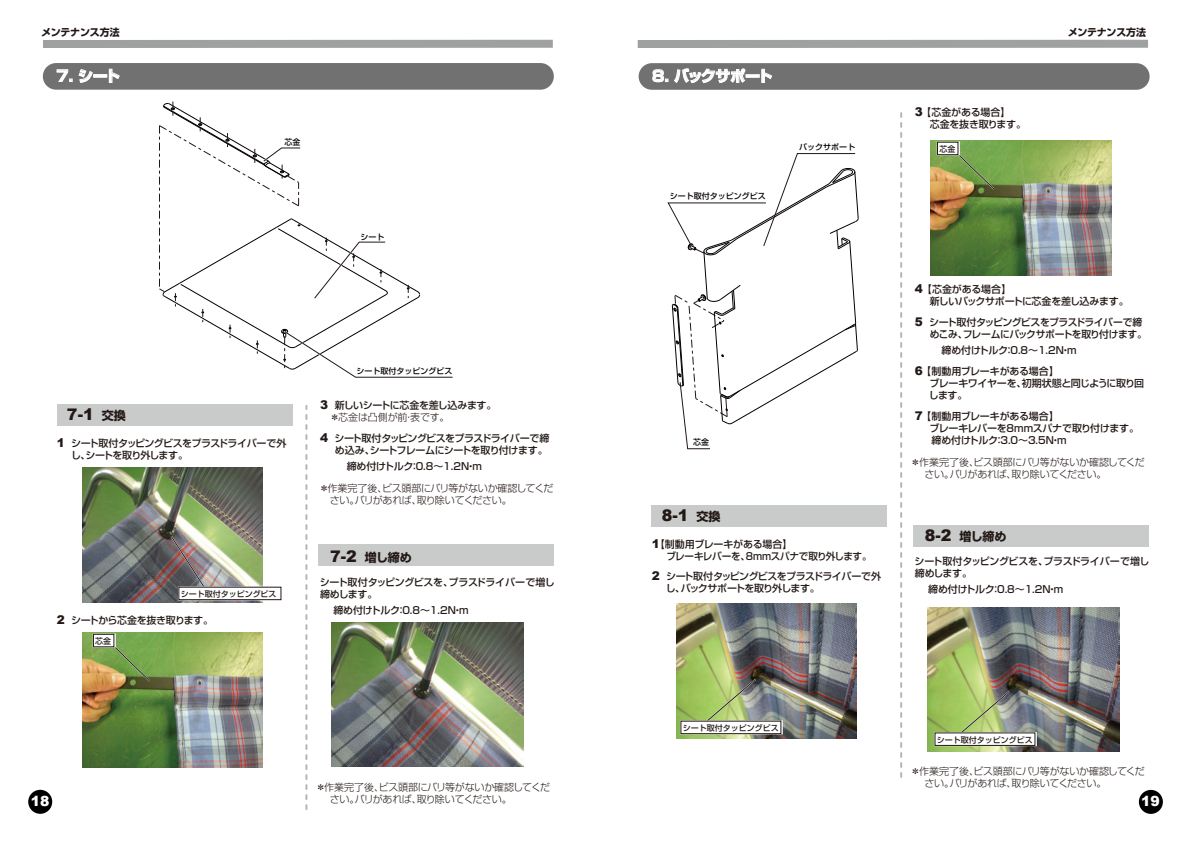
<style>
.page{position:relative;width:1191px;height:842px;background:#fff}
.page>*{position:absolute;margin:0;border:0;box-sizing:border-box;transform-origin:0 0}
.t1{font:900 16px "Arial";color:#221815}
.t2{font:700 15px "Shin Go Pro";letter-spacing:-.06em;color:#fff}
.t3{font:900 14px "Arial";color:#fff}
.t4{font:700 12px "Shin Go Pro";letter-spacing:-.035em;color:#221815}
.t5{font:500 10px/12px "Shin Go Pro";letter-spacing:-.035em;color:#221815}
.t6{font:300 10px/12px "Shin Go Pro";letter-spacing:-.035em;color:#221815}
.t7{font:500 10px/12px "Shin Go Pro";letter-spacing:-.06em;color:#221815}
.t8{font:500 10px/12px "Shin Go Pro";letter-spacing:-.055em;color:#221815}
.t9{font:700 10px "Shin Go Pro";letter-spacing:-.02em;color:#221815}
.t10{font:500 8px "Shin Go Pro";color:#221815}
.t11{font:500 8px "Shin Go Pro";color:#040000}
.s1{font-family:"Shin Go Pro";font-weight:700;font-size:12px}
.s2{font-family:"Arial";font-weight:900;font-size:12px}
.s3{font-weight:300}
.s4{font-family:"Arial";font-weight:900;font-size:16px}
</style>
<div class="page">
<div style="left:28px;top:790px;width:24px;height:24px;background:#000;border-radius:50%"></div>
<div style="left:1138px;top:790px;width:24px;height:24px;background:#000;border-radius:50%"></div>
<div style="left:43px;top:40px;width:510px;height:8px;background:#9fa0a0"></div>
<div style="left:637px;top:40px;width:511px;height:8px;background:#9fa0a0"></div>
<div style="left:651px;top:505px;width:235px;height:21px;background:#c9caca"></div>
<div style="left:913px;top:526px;width:235px;height:21px;background:#c9caca"></div>
<div style="left:638px;top:63px;width:511px;height:27px;background:#727171;border-radius:13px"></div>
<svg style="left:652px;top:69px;width:16px;height:13px"></svg>
<svg style="left:674px;top:68px;width:98px;height:15px"></svg>
<svg style="left:900px;top:113px;width:2px;height:664px"></svg>
<div style="left:57px;top:404px;width:235px;height:21px;background:#c9caca"></div>
<div style="left:318px;top:544px;width:235px;height:21px;background:#c9caca"></div>
<div style="left:43px;top:63px;width:511px;height:27px;background:#727171;border-radius:13px"></div>
<svg style="left:57px;top:69px;width:15px;height:13px"></svg>
<svg style="left:79px;top:69px;width:14px;height:14px"></svg>
<div style="left:93px;top:74px;width:14px;height:3px;border:1px solid #fff"></div>
<svg style="left:109px;top:69px;width:11px;height:14px"></svg>
<svg style="left:305px;top:406px;width:2px;height:403px"></svg>
<img style="left:676px;top:603px;width:180px;height:135px">
<img style="left:931px;top:140px;width:180px;height:135px">
<img style="left:927px;top:607px;width:192px;height:144px">
<img style="left:82px;top:467px;width:180px;height:135px">
<img style="left:82px;top:632px;width:180px;height:135px">
<img style="left:331px;top:622px;width:192px;height:144px">
<svg style="left:953px;top:150px;width:43px;height:41px;background:#829e51"></svg>
<div style="left:936px;top:141px;width:24px;height:14px;background:#fff;border:2px solid #fff"></div>
<div style="left:937px;top:142px;width:21px;height:13px;border:1px solid #221815"></div>
<svg style="left:703px;top:677px;width:54px;height:43px;background:#a4b876"></svg>
<div style="left:680px;top:720px;width:103px;height:14px;background:#fff;border:2px solid #fff"></div>
<div style="left:680px;top:721px;width:101px;height:13px;border:1px solid #221815"></div>
<svg style="left:957px;top:689px;width:54px;height:43px;background:#a6bc77"></svg>
<div style="left:934px;top:732px;width:102px;height:14px;background:#fff;border:2px solid #fff"></div>
<div style="left:934px;top:733px;width:101px;height:13px;border:1px solid #221815"></div>
<svg style="left:169px;top:534px;width:39px;height:58px;background:#8a7e7e"></svg>
<div style="left:178px;top:586px;width:105px;height:14px;background:#fff;border:2px solid #fff"></div>
<div style="left:179px;top:587px;width:102px;height:13px;border:1px solid #221815"></div>
<svg style="left:109px;top:642px;width:43px;height:41px;background:#7d9d4f"></svg>
<div style="left:93px;top:633px;width:23px;height:14px;background:#fff;border:2px solid #fff"></div>
<div style="left:93px;top:634px;width:21px;height:13px;border:1px solid #221815"></div>
<svg style="left:159px;top:102px;width:294px;height:276px"></svg>
<svg style="left:667px;top:153px;width:191px;height:296px"></svg>
<p class="t9" style="left:41px;top:24px;width:80px">メンテナンス方法</p>
<p class="t9" style="left:1067px;top:24px;width:80px">メンテナンス方法</p>
<h2 class="t2" style="left:56px;top:64px;width:65px">7. シート</h2>
<h2 class="t2" style="left:652px;top:64px;width:122px">8. バックサポート</h2>
<p class="t11" style="left:284px;top:136px;width:17px">芯金</p>
<p class="t11" style="left:360px;top:230px;width:25px">シート</p>
<h1 class="t1" style="left:67px;top:403px;width:60px">7-1 <span class="s1">交換</span></h1>
<p class="t7" style="left:71px;top:436px;width:217px;text-indent:-14px"><span class="s2">1</span> シート取付タッピングビスをプラスドライバーで外し、シートを取り外します。</p>
<p class="t10" style="left:181px;top:587px;width:97px">シート取付タッピングビス</p>
<p class="t5" style="left:57px;top:613px;width:158px"><span class="s2">2</span> シートから芯金を抜き取ります。</p>
<p class="t10" style="left:95px;top:634px;width:17px">芯金</p>
<p class="t11" style="left:356px;top:364px;width:97px">シート取付タッピングビス</p>
<p class="t5" style="left:330px;top:398px;width:168px;text-indent:-10px"><span class="s2">3</span> 新しいシートに芯金を差し込みます。<span class="s3">＊芯金は凸側が前・表です。</span></p>
<p class="t5" style="left:320px;top:431px;width:231px;text-align:right"><span class="s2">4</span> シート取付タッピングビスをプラスドライバーで締め込み、シートフレームにシートを取り付けます。</p>
<p class="t5" style="left:347px;top:459px;width:137px">締め付けトルク：0.8～1.2N・m</p>
<p class="t6" style="left:330px;top:481px;width:225px;text-indent:-11px">＊作業完了後、ビス頭部にバリ等がないか確認してください。バリがあれば、取り除いてください。</p>
<p class="t4" style="left:330px;top:548px;width:83px"><span class="s4">7-2</span> 増し締め</p>
<p class="t5" style="left:320px;top:575px;width:237px">シート取付タッピングビスを、プラスドライバーで増し締めします。</p>
<p class="t5" style="left:333px;top:603px;width:137px">締め付けトルク：0.8～1.2N・m</p>
<p class="t11" style="left:669px;top:189px;width:97px">シート取付タッピングビス</p>
<p class="t11" style="left:799px;top:140px;width:57px">バックサポート</p>
<p class="t5" style="left:930px;top:105px;width:98px;text-indent:-15px"><span class="s2">3</span> 【芯金がある場合】<br>芯金を抜き取ります。</p>
<p class="t10" style="left:939px;top:142px;width:17px">芯金</p>
<p class="t11" style="left:693px;top:436px;width:17px">芯金</p>
<h1 class="t1" style="left:662px;top:503px;width:60px">8-1 <span class="s1">交換</span></h1>
<p class="t5" style="left:666px;top:537px;width:207px;text-indent:-15px"><span class="s2">1</span>【制動用ブレーキがある場合】<br>ブレーキレバーを、8mmスパナで取り外します。</p>
<p class="t7" style="left:666px;top:569px;width:217px;text-indent:-14px"><span class="s2">2</span> シート取付タッピングビスをプラスドライバーで外し、バックサポートを取り外します。</p>
<p class="t5" style="left:930px;top:282px;width:200px;text-indent:-15px"><span class="s2">4</span> 【芯金がある場合】<br>新しいバックサポートに芯金を差し込みます。</p>
<p class="t8" style="left:929px;top:315px;width:219px;text-indent:-15px"><span class="s2">5</span> シート取付タッピングビスをプラスドライバーで締めこみ、フレームにバックサポートを取り付けます。</p>
<p class="t5" style="left:915px;top:338px;width:163px;line-height:21px;text-indent:27px">締め付けトルク：0.8～1.2N・m<br><span class="s2">6</span> 【制動用ブレーキがある場合】</p>
<p class="t5" style="left:929px;top:376px;width:217px">ブレーキワイヤーを、初期状態と同じように取り回します。</p>
<p class="t5" style="left:929px;top:409px;width:211px;text-indent:-15px"><span class="s2">7</span> 【制動用ブレーキがある場合】<br>ブレーキレバーを8mmスパナで取り付けます。締め付けトルク：3.0～3.5N・m</p>
<p class="t6" style="left:924px;top:455px;width:222px;text-indent:-14px">＊作業完了後、ビス頭部にバリ等がないか確認してください。バリがあれば、取り除いてください。</p>
<p class="t4" style="left:925px;top:527px;width:83px"><span class="s4">8-2</span> 増し締め</p>
<p class="t5" style="left:914px;top:554px;width:237px">シート取付タッピングビスを、プラスドライバーで増し締めします。</p>
<p class="t5" style="left:928px;top:582px;width:137px">締め付けトルク：0.8～1.2N・m</p>
<p class="t10" style="left:683px;top:721px;width:97px">シート取付タッピングビス</p>
<p class="t10" style="left:937px;top:733px;width:97px">シート取付タッピングビス</p>
<p class="t6" style="left:924px;top:764px;width:222px;text-indent:-14px">＊作業完了後、ビス頭部にバリ等がないか確認してください。バリがあれば、取り除いてください。</p>
<p class="t6" style="left:330px;top:780px;width:222px;text-indent:-14px">＊作業完了後、ビス頭部にバリ等がないか確認してください。バリがあれば、取り除いてください。</p>
<h3 class="t3" style="left:31px;top:791px;width:20px">18</h3>
<h3 class="t3" style="left:1141px;top:791px;width:20px">19</h3>
</div>
